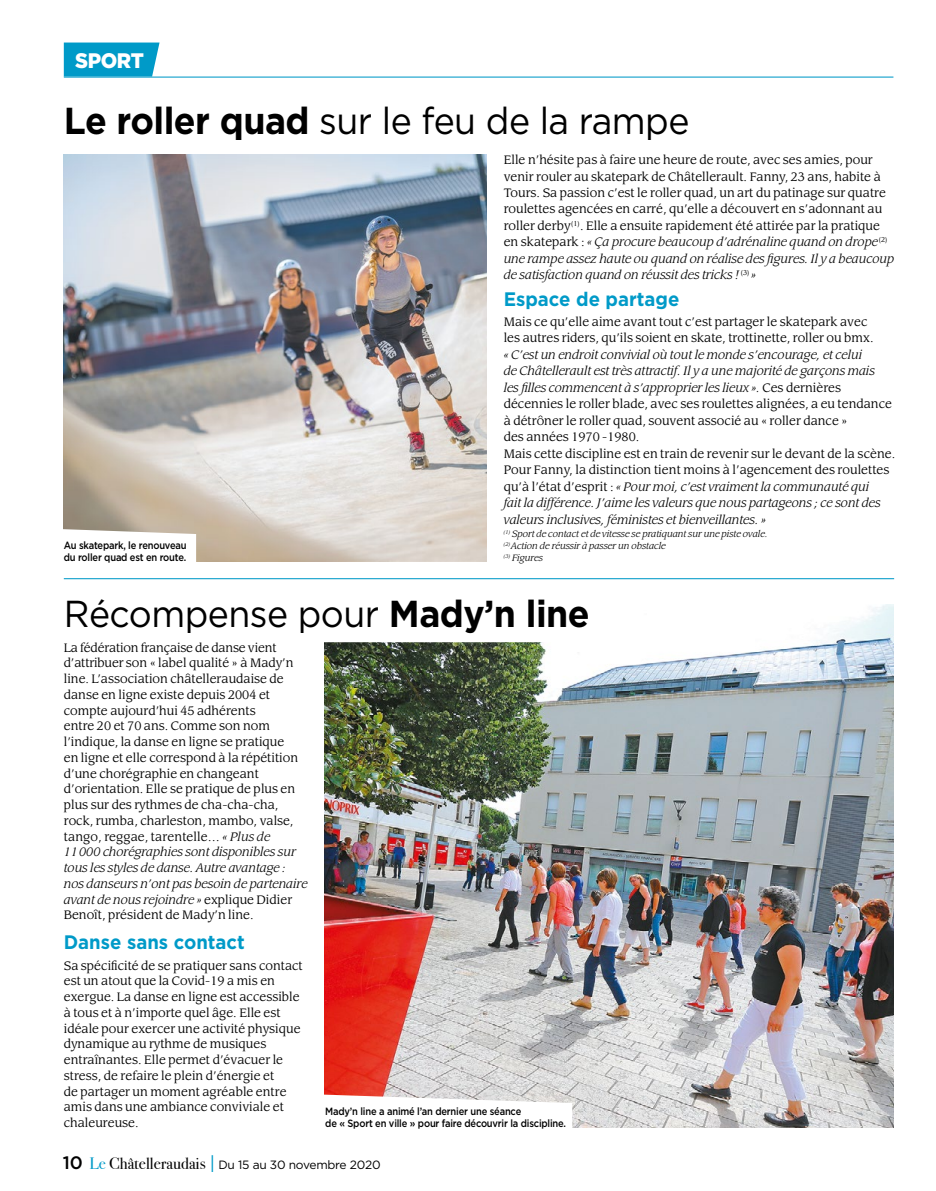
<style>
.page{position:relative;width:936px;height:1191px;background:#fff}
.page>*{position:absolute;margin:0;border:0;box-sizing:border-box;transform-origin:0 0}
.t1{font:37.5px "Gotham";letter-spacing:-.015em;color:#000;scale:.95 1}
.t2{font:900 21px "Gotham";letter-spacing:-.02em;color:#fff;scale:.95 1}
.t3{font:700 19.5px "Gotham";color:#009ac8;scale:.95 1}
.t4{font:12px/15.8px "Leawood";color:#000}
.t5{font:italic 12px/16.5px "Leawood";color:#000}
.t6{font:12px "Gotham";letter-spacing:-.02em;color:#000}
.t7{font:500 10.5px/12px "Gotham";letter-spacing:-.02em;color:#000;scale:.89 1}
.t8{font:italic 9px/12px "Leawood";color:#000}
.s1{font-weight:700}
.s2{font-style:italic}
.s3{font-style:normal}
.s4{font-weight:500;font-size:18px}
.s5{font-family:"Bodoni Svty Two ITCTT Book";font-size:16.5px;color:#009ac8}
.s6{font-family:"Bodoni Svty Two ITCTT Book";font-size:16.5px}
.s7{font-weight:300;font-size:24px;color:#009ac8}
</style>
<div class="page">
<img style="left:324px;top:604px;width:569px;height:523px">
<div style="left:64px;top:43px;width:95px;height:34px;background:#009ac8"></div>
<hr style="left:64px;top:77px;width:829px;height:1px;background:#009ac8">
<img style="left:64px;top:155px;width:422px;height:372px">
<svg style="left:63px;top:527px;width:551px;height:115px"></svg>
<svg style="left:324px;top:1090px;width:248px;height:37px"></svg>
<hr style="left:64px;top:578px;width:830px;height:1px;background:#009ac8">
<h2 class="t2" style="left:75px;top:49px;width:74px">SPORT</h2>
<h1 class="t1" style="left:64px;top:100px;width:660px"><span class="s1">Le roller quad</span> sur le feu de la rampe</h1>
<p class="t4" style="left:503px;top:152px;width:392px;line-height:16.5px">Elle n’hésite pas à faire une heure de route, avec ses amies, pour venir rouler au skatepark de Châtellerault. Fanny, 23 ans, habite à Tours. Sa passion c’est le roller quad, un art du patinage sur quatre roulettes agencées en carré, qu’elle a découvert en s’adonnant au roller derby<sup>(1)</sup>. Elle a ensuite rapidement été attirée par la pratique en skatepark : <span class="s2">« Ça procure beaucoup d’adrénaline quand on drope</span><sup>(2) </sup><span class="s2">une rampe assez haute ou quand on réalise des figures. Il y a beaucoup de satisfaction quand on réussit des tricks !</span><sup>(3)</sup> <span class="s2">»</span></p>
<h3 class="t3" style="left:503px;top:288px;width:186px">Espace de partage</h3>
<p class="t4" style="left:503px;top:313px;width:371px;line-height:16.5px">Mais ce qu’elle aime avant tout c’est partager le skatepark avec les autres riders, qu’ils soient en skate, trottinette, roller ou bmx.</p>
<p class="t5" style="left:503px;top:346px;width:393px">« C’est un endroit convivial où tout le monde s’encourage, et celui<br>de Châtellerault est très attractif. Il y a une majorité de garçons mais<br>les filles commencent à s’approprier les lieux ». <span class="s3">Ces dernières décennies le roller blade, avec ses roulettes alignées, a eu tendance à détrôner le roller quad, souvent associé au « roller dance »<br>des années 1970 -1980.<br>Mais cette discipline est en train de revenir sur le devant de la scène.<br>Pour Fanny, la distinction tient moins à l’agencement des roulettes qu’à l’état d’esprit :</span> « Pour moi, c’est vraiment la communauté qui<br>fait la différence. J’aime les valeurs que nous partageons ; ce sont des valeurs inclusives, féministes et bienveillantes. »</p>
<p class="t8" style="left:503px;top:528px;width:265px"><sup>(1)</sup> Sport de contact et de vitesse se pratiquant sur une piste ovale. <sup>(2)</sup> Action de réussir à passer un obstacle<br><sup>(3)</sup> Figures</p>
<p class="t7" style="left:64px;top:539px;width:139px">Au skatepark, le renouveau du roller quad est en route.</p>
<h1 class="t1" style="left:64px;top:593px;width:555px">Récompense pour <span class="s1">Mady’n line</span></h1>
<p class="t4" style="left:64px;top:639px;width:245px">La fédération française de danse vient d’attribuer son « label qualité » à Mady’n line. L’association châtelleraudaise de danse en ligne existe depuis 2004 et compte aujourd’hui 45 adhérents<br>entre 20 et 70 ans. Comme son nom l’indique, la danse en ligne se pratique<br>en ligne et elle correspond à la répétition d’une chorégraphie en changeant d’orientation. Elle se pratique de plus en plus sur des rythmes de cha-cha-cha, rock, rumba, charleston, mambo, valse, tango, reggae, tarentelle… <span class="s2">« Plus de<br>11 000 chorégraphies sont disponibles sur tous les styles de danse. Autre avantage : nos danseurs n’ont pas besoin de partenaire avant de nous rejoindre »</span> explique Didier Benoît, président de Mady’n line.</p>
<h3 class="t3" style="left:64px;top:931px;width:192px">Danse sans contact</h3>
<p class="t4" style="left:64px;top:957px;width:240px">Sa spécificité de se pratiquer sans contact est un atout que la Covid-19 a mis en exergue. La danse en ligne est accessible à tous et à n’importe quel âge. Elle est idéale pour exercer une activité physique dynamique au rythme de musiques entraînantes. Elle permet d’évacuer le stress, de refaire le plein d’énergie et<br>de partager un moment agréable entre amis dans une ambiance conviviale et chaleureuse.</p>
<p class="t6" style="left:63px;top:1157px;width:319px"><span class="s4">10</span> <span class="s5">Le</span> <span class="s6">Châtelleraudais</span> <span class="s7">I</span> Du 15 au 30 novembre 2020</p>
<p class="t7" style="left:325px;top:1105px;width:272px">Mady’n line a animé l’an dernier une séance<br>de « Sport en ville » pour faire découvrir la discipline.</p>
</div>
